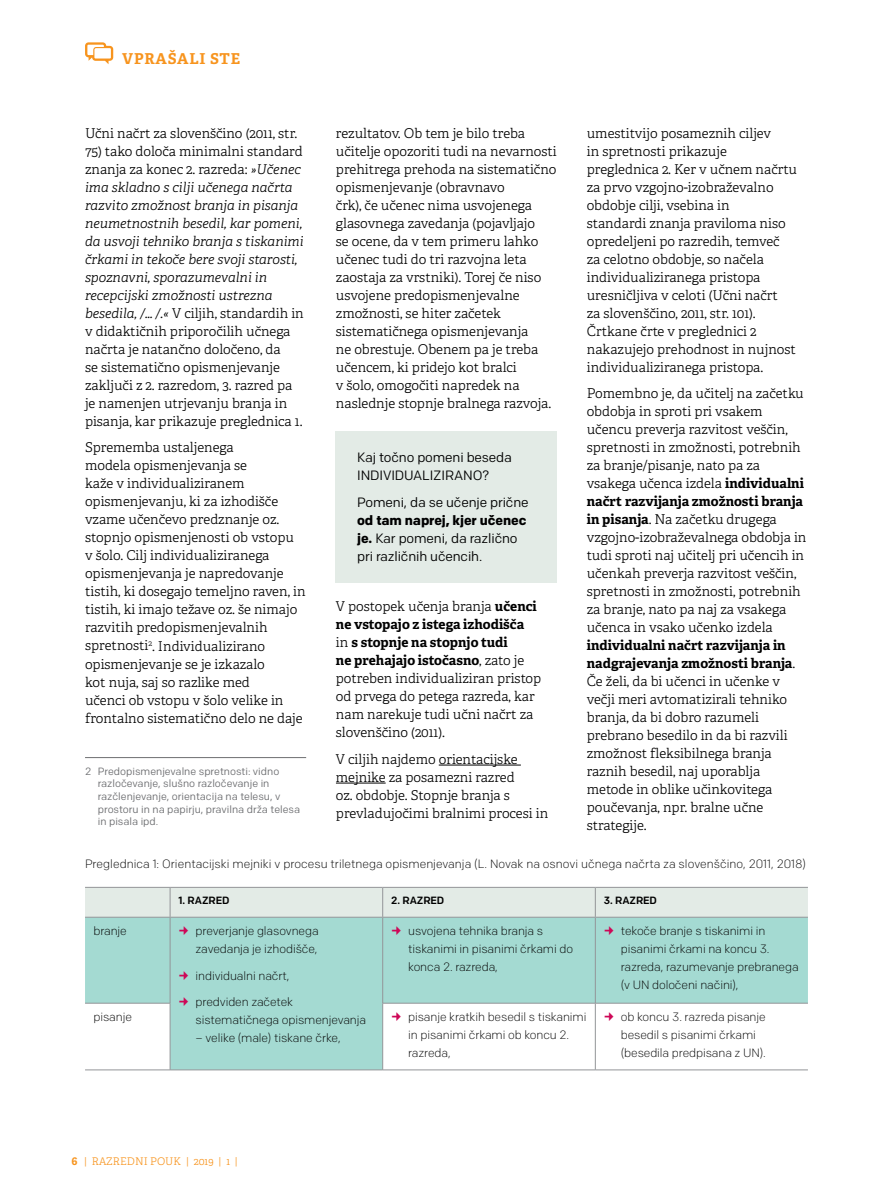
<style>
.page{position:relative;width:893px;height:1191px;background:#fff}
.page>*{position:absolute;margin:0;border:0;box-sizing:border-box;transform-origin:0 0}
.t1{font:700 15px "Adelle";letter-spacing:.05em;color:#f7941e}
.t2{font:300 13.5px/18px "Adelle";color:#000}
.t3{font:13.5px/18px "Chrono";letter-spacing:-.01em;color:#000}
.t4{font:300 12px/18px "Chrono";letter-spacing:-.01em;color:#000}
.t5{font:10.5px/12.6px "Chrono";color:#6d6e71}
.t6{font:500 10.5px "Chrono";letter-spacing:-.01em;color:#000}
.t7{font:300 10.5px "Adelle";color:#f7941e}
.s1{font-weight:700}
.s2{font-style:italic}
.s3{font-family:"Adelle Sans";font-weight:700}
</style>
<div class="page">
<svg style="left:85px;top:42px;width:28px;height:22px"></svg>
<hr style="left:439px;top:764px;width:82px;height:1px;background:#000">
<hr style="left:336px;top:782px;width:50px;height:1px;background:#000">
<div style="left:336px;top:431px;width:221px;height:151px;background:#e3ebe6"></div>
<div style="left:85px;top:888px;width:723px;height:29px;background:#e3ebe6"></div>
<svg style="left:85px;top:918px;width:723px;height:151px;fill:#a4dad2"></svg>
<hr style="left:170px;top:1069px;width:213px;height:1px;background:#939598">
<hr style="left:85px;top:1003px;width:85px;height:1px;background:#939598">
<hr style="left:85px;top:1069px;width:85px;height:1px;background:#939598">
<hr style="left:382px;top:1003px;width:213px;height:1px;background:#939598">
<hr style="left:595px;top:1003px;width:213px;height:1px;background:#939598">
<hr style="left:383px;top:1069px;width:212px;height:1px;background:#939598">
<hr style="left:595px;top:1069px;width:213px;height:1px;background:#939598">
<hr style="left:170px;top:887px;width:1px;height:30px;background:#939598">
<hr style="left:382px;top:887px;width:1px;height:30px;background:#939598">
<hr style="left:595px;top:887px;width:1px;height:30px;background:#939598">
<hr style="left:170px;top:917px;width:1px;height:86px;background:#939598">
<hr style="left:382px;top:917px;width:1px;height:86px;background:#939598">
<hr style="left:595px;top:917px;width:1px;height:86px;background:#939598">
<hr style="left:170px;top:1003px;width:1px;height:66px;background:#939598">
<hr style="left:382px;top:1003px;width:1px;height:66px;background:#939598">
<hr style="left:595px;top:1003px;width:1px;height:66px;background:#939598">
<hr style="left:85px;top:887px;width:85px;height:1px;background:#939598">
<hr style="left:170px;top:887px;width:213px;height:1px;background:#939598">
<hr style="left:383px;top:887px;width:212px;height:1px;background:#939598">
<hr style="left:595px;top:887px;width:213px;height:1px;background:#939598">
<hr style="left:85px;top:917px;width:85px;height:1px;background:#939598">
<hr style="left:170px;top:917px;width:213px;height:1px;background:#939598">
<hr style="left:383px;top:917px;width:212px;height:1px;background:#939598">
<hr style="left:595px;top:917px;width:213px;height:1px;background:#939598">
<hr style="left:85px;top:757px;width:221px;height:1px;background:#6d6e71">
<svg style="left:180px;top:926px;width:8px;height:9px"></svg>
<svg style="left:180px;top:970px;width:8px;height:9px"></svg>
<svg style="left:180px;top:997px;width:8px;height:9px"></svg>
<svg style="left:392px;top:926px;width:9px;height:9px"></svg>
<svg style="left:605px;top:926px;width:8px;height:9px"></svg>
<svg style="left:392px;top:1012px;width:9px;height:9px"></svg>
<svg style="left:605px;top:1012px;width:8px;height:9px"></svg>
<p class="t1" style="left:122px;top:49px;width:119px">vprašali ste</p>
<p class="t2" style="left:587px;top:124px;width:211px">umestitvijo posameznih ciljev<br>in spretnosti prikazuje preglednica 2. Ker v učnem načrtu za prvo vzgojno-izobraževalno obdobje cilji, vsebina in<br>standardi znanja praviloma niso opredeljeni po razredih, temveč<br>za celotno obdobje, so načela individualiziranega pristopa uresničljiva v celoti (Učni načrt<br>za slovenščino, 2011, str. 101).<br>Črtkane črte v preglednici 2 nakazujejo prehodnost in nujnost individualiziranega pristopa.</p>
<p class="t2" style="left:587px;top:385px;width:221px">Pomembno je, da učitelj na začetku obdobja in sproti pri vsakem učencu preverja razvitost veščin, spretnosti in zmožnosti, potrebnih za branje/pisanje, nato pa za vsakega učenca izdela <span class="s1">individualni načrt razvijanja zmožnosti branja in pisanja</span>. Na začetku drugega vzgojno-izobraževalnega obdobja in tudi sproti naj učitelj pri učencih in učenkah preverja razvitost veščin, spretnosti in zmožnosti, potrebnih za branje, nato pa naj za vsakega učenca in vsako učenko izdela</p>
<p class="t2" style="left:587px;top:637px;width:210px"><span class="s1">individualni načrt razvijanja in nadgrajevanja zmožnosti branja</span>.<br>Če želi, da bi učenci in učenke v večji meri avtomatizirali tehniko branja, da bi dobro razumeli prebrano besedilo in da bi razvili zmožnost fleksibilnega branja raznih besedil, naj uporablja metode in oblike učinkovitega poučevanja, npr. bralne učne strategije.</p>
<p class="t4" style="left:85px;top:855px;width:722px">Preglednica 1: Orientacijski mejniki v procesu triletnega opismenjevanja (L. Novak na osnovi učnega načrta za slovenščino, 2011, 2018)</p>
<p class="t6" style="left:179px;top:893px;width:52px">1. RAZRED</p>
<p class="t6" style="left:391px;top:893px;width:55px">2. RAZRED</p>
<p class="t6" style="left:604px;top:893px;width:55px">3. RAZRED</p>
<p class="t4" style="left:94px;top:921px;width:35px">branje</p>
<p class="t4" style="left:196px;top:921px;width:125px">preverjanje glasovnega zavedanja je izhodišče,</p>
<p class="t4" style="left:196px;top:966px;width:95px">individualni načrt,</p>
<p class="t4" style="left:196px;top:992px;width:172px">predviden začetek sistematičnega opismenjevanja</p>
<p class="t4" style="left:196px;top:1028px;width:147px">– velike (male) tiskane črke,</p>
<p class="t2" style="left:85px;top:124px;width:214px">Učni načrt za slovenščino (2011, str.</p>
<p class="t2" style="left:85px;top:142px;width:220px">75) tako določa minimalni standard znanja za konec 2. razreda: <span class="s2">»Učenec ima skladno s cilji učenega načrta razvito zmožnost branja in pisanja neumetnostnih besedil, kar pomeni, da usvoji tehniko branja s tiskanimi črkami in tekoče bere svoji starosti, spoznavni, sporazumevalni in recepcijski zmožnosti ustrezna besedila, /… /.«</span> V ciljih, standardih in v didaktičnih priporočilih učnega načrta je natančno določeno, da<br>se sistematično opismenjevanje zaključi z 2. razredom, 3. razred pa je namenjen utrjevanju branja in pisanja, kar prikazuje preglednica 1.</p>
<p class="t2" style="left:85px;top:439px;width:222px">Sprememba ustaljenega<br>modela opismenjevanja se<br>kaže v individualiziranem opismenjevanju, ki za izhodišče vzame učenčevo predznanje oz. stopnjo opismenjenosti ob vstopu<br>v šolo. Cilj individualiziranega opismenjevanja je napredovanje tistih, ki dosegajo temeljno raven, in tistih, ki imajo težave oz. še nimajo razvitih predopismenjevalnih spretnosti<sup>2</sup>. Individualizirano opismenjevanje se je izkazalo<br>kot nuja, saj so razlike med<br>učenci ob vstopu v šolo velike in frontalno sistematično delo ne daje</p>
<p class="t2" style="left:336px;top:124px;width:222px">rezultatov. Ob tem je bilo treba učitelje opozoriti tudi na nevarnosti prehitrega prehoda na sistematično opismenjevanje (obravnavo<br>črk), če učenec nima usvojenega glasovnega zavedanja (pojavljajo<br>se ocene, da v tem primeru lahko učenec tudi do tri razvojna leta zaostaja za vrstniki). Torej če niso usvojene predopismenjevalne zmožnosti, se hiter začetek sistematičnega opismenjevanja<br>ne obrestuje. Obenem pa je treba učencem, ki pridejo kot bralci<br>v šolo, omogočiti napredek na naslednje stopnje bralnega razvoja.</p>
<p class="t3" style="left:357px;top:448px;width:156px">Kaj točno pomeni beseda<br>INDIVIDUALIZIRANO?</p>
<p class="t3" style="left:357px;top:493px;width:173px">Pomeni, da se učenje prične</p>
<p class="t3" style="left:357px;top:511px;width:171px"><span class="s1">od tam naprej, kjer učenec je.</span> Kar pomeni, da različno pri različnih učencih.</p>
<p class="t2" style="left:336px;top:597px;width:207px">V postopek učenja branja <span class="s1">učenci ne vstopajo z istega izhodišča<br></span>in <span class="s1">s stopnje na stopnjo tudi<br>ne prehajajo istočasno</span>, zato je potreben individualiziran pristop od prvega do petega razreda, kar nam narekuje tudi učni načrt za slovenščino (2011).</p>
<p class="t2" style="left:336px;top:750px;width:214px">V ciljih najdemo orientacijske mejnike za posamezni razred<br>oz. obdobje. Stopnje branja s prevladujočimi bralnimi procesi in</p>
<p class="t5" style="left:98px;top:764px;width:204px;text-indent:-13px">2 Predopismenjevalne spretnosti: vidno razločevanje, slušno razločevanje in razčlenjevanje, orientacija na telesu, v prostoru in na papirju, pravilna drža telesa in pisala ipd.</p>
<p class="t4" style="left:408px;top:921px;width:166px">usvojena tehnika branja s tiskanimi in pisanimi črkami do konca 2. razreda,</p>
<p class="t4" style="left:621px;top:921px;width:179px">tekoče branje s tiskanimi in pisanimi črkami na koncu 3. razreda, razumevanje prebranega (v UN določeni načini),</p>
<p class="t4" style="left:94px;top:1007px;width:40px">pisanje</p>
<p class="t4" style="left:408px;top:1007px;width:180px">pisanje kratkih besedil s tiskanimi in pisanimi črkami ob koncu 2. razreda,</p>
<p class="t4" style="left:621px;top:1007px;width:147px">ob koncu 3. razreda pisanje besedil s pisanimi črkami (besedila predpisana z UN).</p>
<p class="t7" style="left:71px;top:1154px;width:168px"><span class="s3">6</span> | RAZREDNI POUK | 2019 | 1 |</p>
</div>
